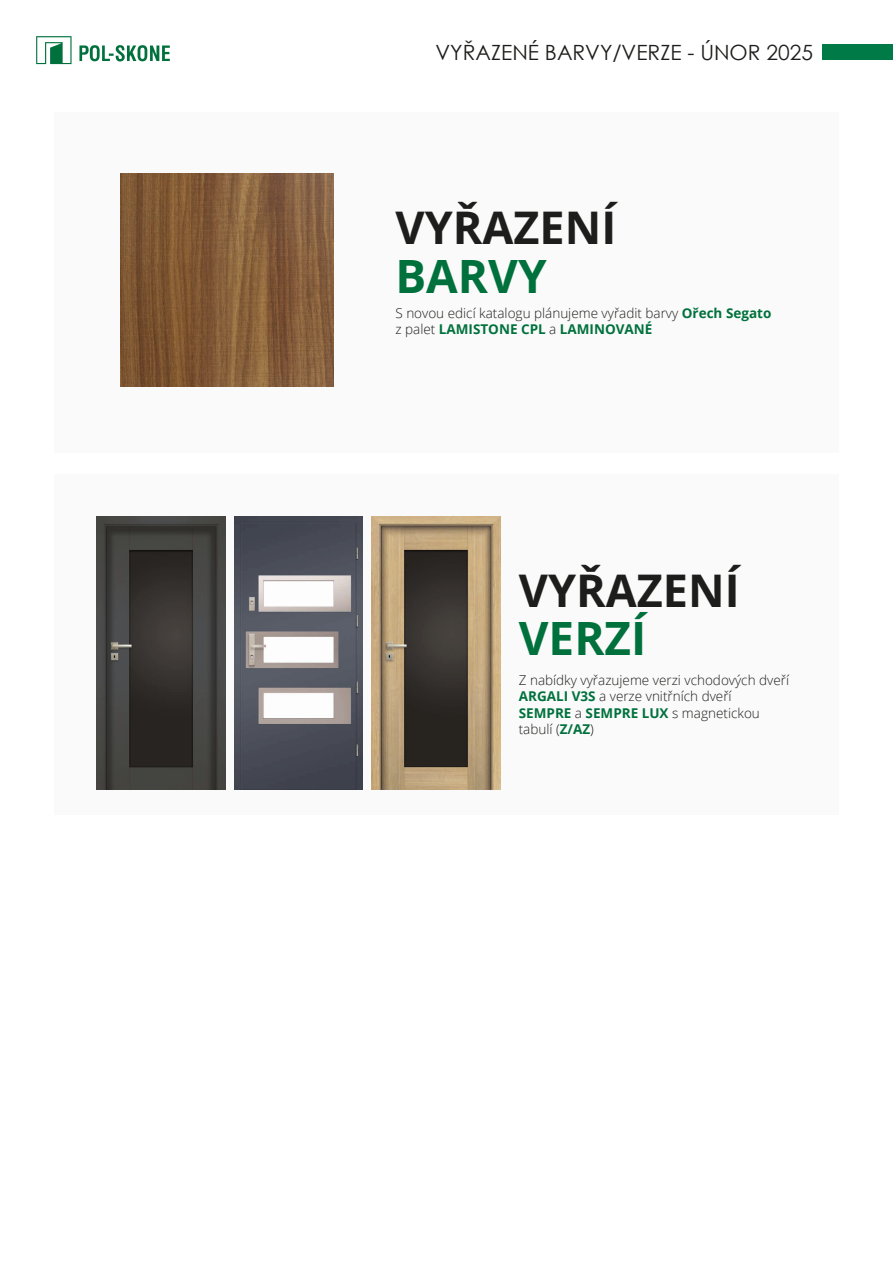
<style>
.page{position:relative;width:893px;height:1263px;background:#fff}
.page>*{position:absolute;margin:0;border:0;box-sizing:border-box;transform-origin:0 0}
.t1{font:700 45.9px "Open Sans";color:#00713c}
.t2{font:700 45px "Open Sans";color:#1d1d1b}
.t3{font:21px "Century Gothic";color:#1d1d1b}
.t4{font:300 13.5px/16.2px "Open Sans";color:#1d1d1b}
.s1{font-weight:700;color:#00713c}
</style>
<div class="page">
<div style="left:54px;top:112px;width:785px;height:340px;background:#fafafa"></div>
<svg style="left:36px;top:36px;width:36px;height:28px"></svg>
<svg style="left:79px;top:45px;width:91px;height:17px"></svg>
<div style="left:823px;top:44px;width:70px;height:16px;background:#007b48"></div>
<img style="left:121px;top:174px;width:212px;height:212px">
<div style="left:54px;top:475px;width:785px;height:340px;background:#fafafa"></div>
<img style="left:97px;top:516px;width:128px;height:273px">
<img style="left:234px;top:516px;width:129px;height:273px">
<img style="left:372px;top:516px;width:129px;height:273px">
<p class="t3" style="left:435px;top:38px;width:379px">VYŘAZENÉ BARVY/VERZE - ÚNOR 2025</p>
<p class="t2" style="left:395px;top:196px;width:222px">VYŘAZENÍ</p>
<p class="t1" style="left:395px;top:244px;width:153px">BARVY</p>
<p class="t4" style="left:395px;top:304px;width:377px">S novou edicí katalogu plánujeme vyřadit barvy <span class="s1">Ořech Segato </span>z palet <span class="s1">LAMISTONE CPL</span> a <span class="s1">LAMINOVANÉ</span></p>
<p class="t2" style="left:519px;top:558px;width:222px">VYŘAZENÍ</p>
<p class="t1" style="left:519px;top:606px;width:129px">VERZÍ</p>
<p class="t4" style="left:519px;top:672px;width:272px">Z nabídky vyřazujeme verzi vchodových dveří</p>
<p class="t4" style="left:519px;top:688px;width:214px"><span class="s1">ARGALI V3S</span> a verze vnitřních dveří</p>
<p class="t4" style="left:519px;top:704px;width:243px"><span class="s1">SEMPRE</span> a <span class="s1">SEMPRE LUX</span> s magnetickou tabulí (<span class="s1">Z/AZ</span>)</p>
</div>
